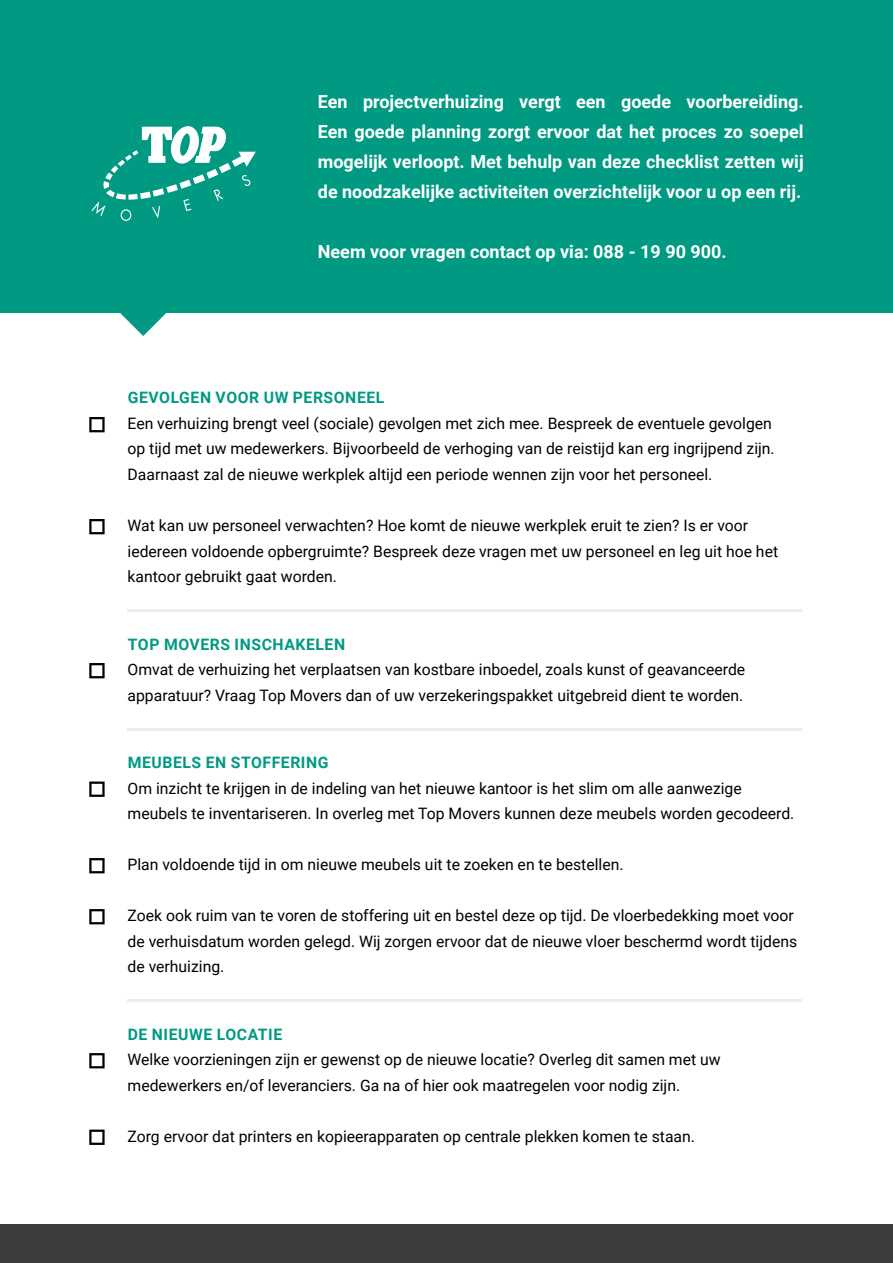
<style>
.page{position:relative;width:893px;height:1263px;background:#fff}
.page>*{position:absolute;margin:0;border:0;box-sizing:border-box;transform-origin:0 0}
.t1{font:700 18px/30px "Roboto";color:#fff;text-align:justify}
.t2{font:15.75px/25.5px "Roboto";color:#000}
.t3{font:700 15.75px "Roboto";letter-spacing:.035em;color:#009982}
</style>
<div class="page">
<div style="left:0;top:0;width:893px;height:313px;background:#009982"></div>
<svg style="left:91px;top:126px;width:165px;height:95px"></svg>
<svg style="left:120px;top:313px;width:46px;height:23px"></svg>
<hr style="left:128px;top:609px;width:673px;height:3px;background:#ededed">
<hr style="left:128px;top:728px;width:673px;height:2px;background:#ededed">
<hr style="left:128px;top:999px;width:673px;height:3px;background:#ededed">
<svg style="left:89px;top:417px;width:16px;height:15px"></svg>
<svg style="left:89px;top:519px;width:16px;height:15px"></svg>
<svg style="left:89px;top:663px;width:16px;height:15px"></svg>
<svg style="left:89px;top:781px;width:16px;height:16px"></svg>
<svg style="left:89px;top:858px;width:16px;height:15px"></svg>
<svg style="left:89px;top:909px;width:16px;height:15px"></svg>
<svg style="left:89px;top:1053px;width:16px;height:15px"></svg>
<svg style="left:89px;top:1129px;width:16px;height:16px"></svg>
<div style="left:0;top:1225px;width:893px;height:38px;background:#3c3c3b"></div>
<p class="t1" style="left:318px;top:86px;width:487px">Een projectverhuizing vergt een goede voorbereiding.<br>Een goede planning zorgt ervoor dat het proces zo soepel mogelijk verloopt. Met behulp van deze checklist zetten wij de noodzakelijke activiteiten overzichtelijk voor u op een rij.</p>
<p class="t1" style="left:318px;top:236px;width:410px">Neem voor vragen contact op via: 088 - 19 90 900.</p>
<p class="t3" style="left:128px;top:387px;width:258px">GEVOLGEN VOOR UW PERSONEEL</p>
<p class="t2" style="left:128px;top:410px;width:649px">Een verhuizing brengt veel (sociale) gevolgen met zich mee. Bespreek de eventuele gevolgen op tijd met uw medewerkers. Bijvoorbeeld de verhoging van de reistijd kan erg ingrijpend zijn.<br>Daarnaast zal de nieuwe werkplek altijd een periode wennen zijn voor het personeel.</p>
<p class="t2" style="left:128px;top:512px;width:652px">Wat kan uw personeel verwachten? Hoe komt de nieuwe werkplek eruit te zien? Is er voor iedereen voldoende opbergruimte? Bespreek deze vragen met uw personeel en leg uit hoe het kantoor gebruikt gaat worden.</p>
<p class="t3" style="left:128px;top:633px;width:219px">TOP MOVERS INSCHAKELEN</p>
<p class="t2" style="left:128px;top:656px;width:619px">Omvat de verhuizing het verplaatsen van kostbare inboedel, zoals kunst of geavanceerde apparatuur? Vraag Top Movers dan of uw verzekeringspakket uitgebreid dient te worden.</p>
<p class="t3" style="left:128px;top:751px;width:202px">MEUBELS EN STOFFERING</p>
<p class="t2" style="left:128px;top:775px;width:668px">Om inzicht te krijgen in de indeling van het nieuwe kantoor is het slim om alle aanwezige meubels te inventariseren. In overleg met Top Movers kunnen deze meubels worden gecodeerd.</p>
<p class="t2" style="left:128px;top:851px;width:498px">Plan voldoende tijd in om nieuwe meubels uit te zoeken en te bestellen.</p>
<p class="t2" style="left:128px;top:902px;width:671px">Zoek ook ruim van te voren de stoffering uit en bestel deze op tijd. De vloerbedekking moet voor de verhuisdatum worden gelegd. Wij zorgen ervoor dat de nieuwe vloer beschermd wordt tijdens de verhuizing.</p>
<p class="t3" style="left:128px;top:1023px;width:156px">DE NIEUWE LOCATIE</p>
<p class="t2" style="left:128px;top:1046px;width:595px">Welke voorzieningen zijn er gewenst op de nieuwe locatie? Overleg dit samen met uw medewerkers en/of leveranciers. Ga na of hier ook maatregelen voor nodig zijn.</p>
<p class="t2" style="left:128px;top:1122px;width:569px">Zorg ervoor dat printers en kopieerapparaten op centrale plekken komen te staan.</p>
</div>
